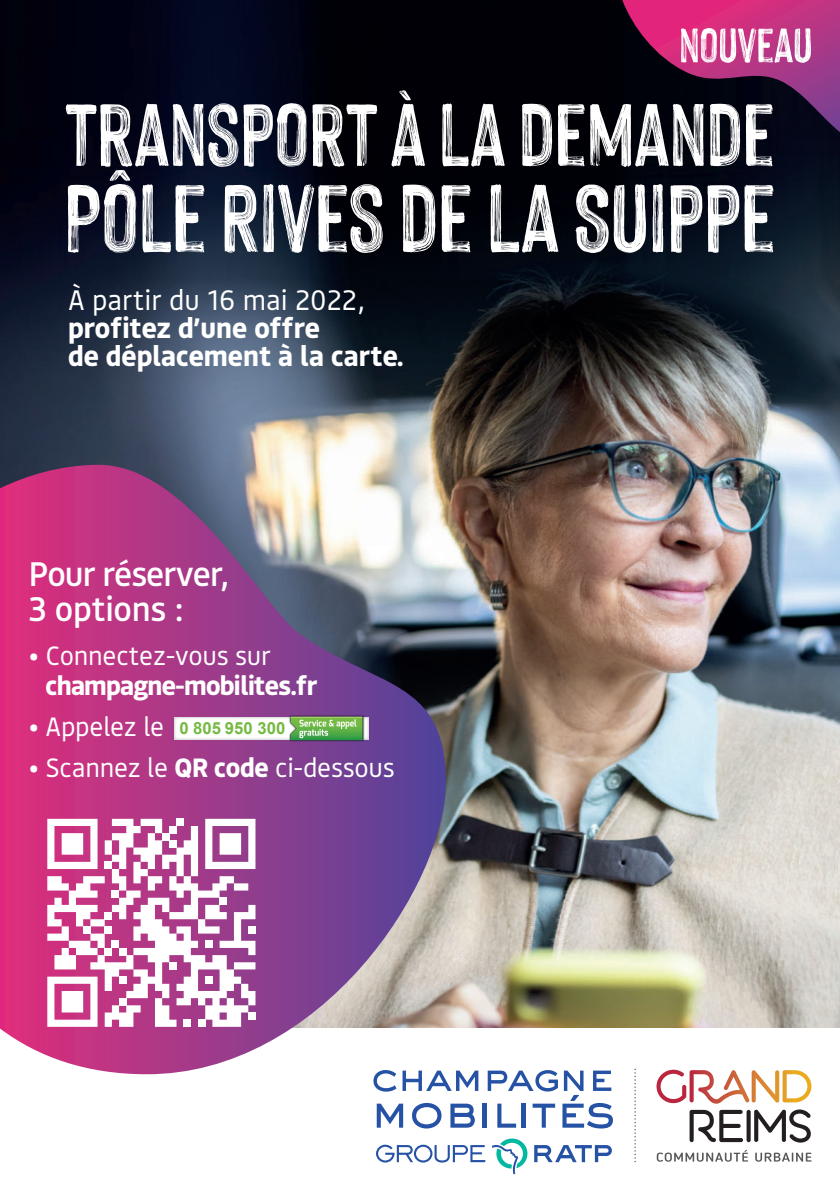
<style>
.page{position:relative;width:840px;height:1191px;background:#fff}
.page>*{position:absolute;margin:0;border:0;box-sizing:border-box;transform-origin:0 0}
.t1{font:105px "Hackney Personal Use Only";letter-spacing:-.02em;color:#fff}
.t2{font:96.8px "Hackney Personal Use Only";letter-spacing:-.02em;color:#fff}
.t3{font:53px "Hackney Personal Use Only";letter-spacing:-.02em;color:#fff}
.t4{font:500 33.8px/34.8px "Bould";letter-spacing:-.03em;color:#fff}
.t5{font:700 28px/28px "Bould";color:#fff}
.t6{font:28px "Bould";color:#fff}
.t7{font:26.4px "Bould";letter-spacing:-.01em;color:#fff}
.t8{font:700 26.4px "Bould";letter-spacing:-.03em;color:#fff}
.t9{font:700 16.6px "Arial";color:#75ba43}
.s1{font-weight:700}
</style>
<div class="page">
<img style="left:0;top:0;width:839px;height:1028px">
<svg style="left:0;top:465px;width:445px;height:609px;background:#a75d95"></svg>
<svg style="left:622px;top:0;width:217px;height:132px;background:#6c1c4e"></svg>
<div style="left:174px;top:717px;width:194px;height:22px;background:#fff"></div>
<img style="left:288px;top:714px;width:77px;height:29px">
<svg style="left:290px;top:716px;width:72px;height:24px;background:#77b966"></svg>
<svg style="left:634px;top:1068px;width:1px;height:94px"></svg>
<svg style="left:656px;top:1069px;width:155px;height:73px"></svg>
<svg style="left:656px;top:1149px;width:91px;height:12px"></svg>
<svg style="left:755px;top:1152px;width:56px;height:9px"></svg>
<svg style="left:373px;top:1070px;width:23px;height:21px"></svg>
<svg style="left:402px;top:1070px;width:76px;height:21px"></svg>
<svg style="left:376px;top:1103px;width:27px;height:24px"></svg>
<svg style="left:412px;top:1103px;width:29px;height:25px"></svg>
<svg style="left:450px;top:1103px;width:24px;height:24px"></svg>
<hr style="left:482px;top:1103px;width:4px;height:24px;background:#2552a4">
<svg style="left:487px;top:1070px;width:125px;height:58px"></svg>
<svg style="left:492px;top:1138px;width:35px;height:36px"></svg>
<svg style="left:376px;top:1144px;width:109px;height:18px"></svg>
<svg style="left:534px;top:1145px;width:77px;height:17px"></svg>
<svg style="left:47px;top:819px;width:208px;height:207px"></svg>
<div style="left:248px;top:926px;width:7px;height:7px;background:#fff"></div>
<div style="left:248px;top:1012px;width:7px;height:7px;background:#fff"></div>
<h3 class="t3" style="left:678px;top:16px;width:136px">NOUVEAU</h3>
<h2 class="t2" style="left:64px;top:82px;width:712px">TRANSPORT À LA DEMANDE</h2>
<h1 class="t1" style="left:63px;top:161px;width:714px">PÔLE RIVES DE LA SUIPPE</h1>
<p class="t6" style="left:68px;top:281px;width:298px">À partir du 16 mai 2022,</p>
<p class="t5" style="left:68px;top:313px;width:337px">profitez d’une offre<br>de déplacement à la carte.</p>
<p class="t4" style="left:28px;top:555px;width:202px">Pour réserver,<br>3 options :</p>
<p class="t7" style="left:28px;top:638px;width:244px">• Connectez-vous sur</p>
<p class="t8" style="left:45px;top:667px;width:273px">champagne-mobilites.fr</p>
<p class="t7" style="left:28px;top:708px;width:137px">• Appelez le</p>
<p class="t7" style="left:28px;top:749px;width:368px">• Scannez le <span class="s1">QR code</span> ci-dessous</p>
<p class="t9" style="left:179px;top:717px;width:107px">0 805 950 300</p>
</div>
